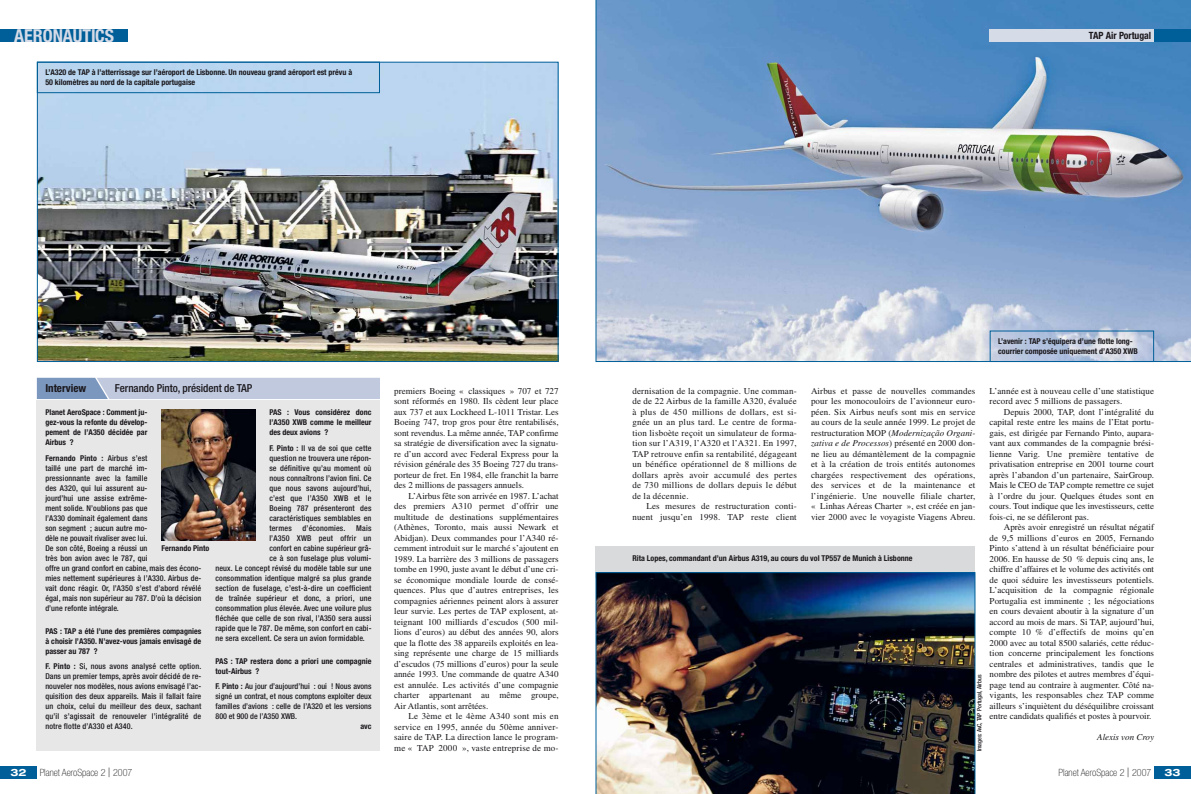
<style>
.page{position:relative;width:1191px;height:794px;background:#fff}
.page>*{position:absolute;margin:0;border:0;box-sizing:border-box;transform-origin:0 0}
.t1{font:700 condensed 17.9px "Helvetica Neue LT";color:#d6dbe8}
.t2{font:500 condensed 11px "Helvetica Neue LT";letter-spacing:-.005em;color:#1a171b}
.t3{font:700 condensed 11px "Helvetica Neue LT";color:#1a171b}
.t4{font:100 condensed 10px "Helvetica Neue LT";color:#1a171b}
.t5{font:700 condensed 10px "Helvetica Neue LT";color:#1a171b}
.t6{font:700 expanded 10px "Helvetica Neue LT";color:#fff}
.t7{font:9px/10.5px "Times LT";letter-spacing:.01em;color:#1a171b;text-align:justify}
.t8{font:italic 9px "Times LT";color:#1a171b}
.t9{font:500 condensed 8px/10px "Helvetica Neue LT";letter-spacing:.015em;color:#1a171b;text-align:justify}
.t10{font:700 condensed 8px/10px "Helvetica Neue LT";color:#1a171b}
.t11{font:500 condensed 6px "Helvetica Neue LT";color:#1a171b}
.s1{font-style:italic}
.s2{font-weight:700}
.s3{font-size:13px}
</style>
<div class="page">
<svg style="left:595px;top:1px;width:595px;height:361px;background:#88a5c8"></svg>
<img style="left:39px;top:64px;width:517px;height:296px">
<div style="left:37px;top:400px;width:343px;height:350px;background:#e7e7e8"></div>
<img style="left:162px;top:409px;width:93px;height:131px">
<div style="left:1154px;top:766px;width:36px;height:13px;background:#005f98"></div>
<div style="left:0;top:766px;width:37px;height:13px;background:#005f98"></div>
<div style="left:989px;top:29px;width:165px;height:13px;background:#d6dbe8"></div>
<div style="left:1154px;top:29px;width:36px;height:13px;background:#005f98"></div>
<div style="left:0;top:29px;width:128px;height:13px;background:#005f98"></div>
<div style="left:989px;top:330px;width:165px;height:32px;border:1px solid #005f98"></div>
<div style="left:595px;top:546px;width:380px;height:31px;background:#d9dadb"></div>
<div style="left:37px;top:62px;width:343px;height:31px;border:1px solid #005f98"></div>
<img style="left:595px;top:572px;width:380px;height:222px">
<svg style="left:37px;top:378px;width:343px;height:21px;background:#b3bfd8"></svg>
<h1 class="t1" style="left:14px;top:29px;width:101px">AERONAUTICS</h1>
<p class="t5" style="left:1088px;top:32px;width:64px">TAP Air Portugal</p>
<p class="t10" style="left:45px;top:68px;width:308px">L’A320 de TAP à l’atterrissage sur l’aéroport de Lisbonne. Un nouveau grand aéroport est prévu à<br>50 kilomètres au nord de la capitale portugaise</p>
<p class="t10" style="left:998px;top:337px;width:141px">L’avenir : TAP s’équipera d’une flotte long&shy;courrier composée uniquement d’A350 XWB</p>
<p class="t3" style="left:45px;top:384px;width:42px">Interview</p>
<p class="t2" style="left:115px;top:384px;width:139px">Fernando Pinto, président de TAP</p>
<p class="t7" style="left:632px;top:386px;width:166px">dernisation de la compagnie. Une comman&shy;de de 22 Airbus de la famille A320, évaluée à plus de 450 millions de dollars, est si&shy;gnée un an plus tard. Le centre de forma&shy;tion lisboète reçoit un simulateur de forma&shy;tion sur l’A319, l’A320 et l’A321. En 1997, TAP retrouve enfin sa rentabilité, dégageant un bénéfice opérationnel de 8 millions de dollars après avoir accumulé des pertes de 730 millions de dollars depuis le début de la décennie.</p>
<p class="t7" style="left:632px;top:501px;width:166px;text-align:right">Les mesures de restructuration conti&shy;nuent jusqu’en 1998. TAP reste client</p>
<p class="t7" style="left:989px;top:386px;width:166px">L’année est à nouveau celle d’une statistique record avec 5 millions de passagers.</p>
<p class="t7" style="left:989px;top:407px;width:166px;text-indent:14px">Depuis 2000, TAP, dont l’intégralité du capital reste entre les mains de l’Etat portu&shy;gais, est dirigée par Fernando Pinto, aupara&shy;vant aux commandes de la compagnie brési&shy;lienne Varig. Une première tentative de privatisation entreprise en 2001 tourne court après l’abandon d’un partenaire, SairGroup.<br>Mais le CEO de TAP compte remettre ce sujet à l’ordre du jour. Quelques études sont en cours. Tout indique que les investisseurs, cette fois-ci, ne se défileront pas.</p>
<p class="t7" style="left:989px;top:522px;width:166px;text-indent:14px">Après avoir enregistré un résultat négatif de 9,5 millions d’euros en 2005, Fernando Pinto s’attend à un résultat bénéficiaire pour 2006. En hausse de 50 % depuis cinq ans, le chiffre d’affaires et le volume des activités ont de quoi séduire les investisseurs potentiels.<br>L’acquisition de la compagnie régionale Portugalia est imminente ; les négociations en cours devaient aboutir à la signature d’un accord au mois de mars. Si TAP, aujourd’hui, compte 10 % d’effectifs de moins qu’en 2000 avec au total 8500 salariés, cette réduc&shy;tion concerne principalement les fonctions centrales et administratives, tandis que le nombre des pilotes et autres membres d’équi&shy;page tend au contraire à augmenter. Côté na&shy;vigants, les responsables chez TAP comme ailleurs s’inquiètent du déséquilibre croissant entre candidats qualifiés et postes à pourvoir.</p>
<p class="t8" style="left:1097px;top:733px;width:58px">Alexis von Croy</p>
<p class="t7" style="left:811px;top:386px;width:166px">Airbus et passe de nouvelles commandes pour les monocouloirs de l’avionneur euro&shy;péen. Six Airbus neufs sont mis en service au cours de la seule année 1999. Le projet de restructuration MOP (<span class="s1">Modernização Organi&shy;zativa e de Processos</span>) présenté en 2000 don&shy;ne lieu au démantèlement de la compagnie et à la création de trois entités autonomes chargées respectivement des opérations, des services et de la maintenance et l’ingénierie. Une nouvelle filiale charter, « Linhas Aéreas Charter », est créée en jan&shy;vier 2000 avec le voyagiste Viagens Abreu.</p>
<p class="t7" style="left:394px;top:386px;width:166px">premiers Boeing « classiques » 707 et 727 sont réformés en 1980. Ils cèdent leur place aux 737 et aux Lockheed L-1011 Tristar. Les Boeing 747, trop gros pour être rentabilisés, sont revendus. La même année, TAP confirme sa stratégie de diversification avec la signatu&shy;re d’un accord avec Federal Express pour la révision générale des 35 Boeing 727 du trans&shy;porteur de fret. En 1984, elle franchit la barre des 2 millions de passagers annuels.</p>
<p class="t7" style="left:394px;top:491px;width:166px;text-indent:14px">L’Airbus fête son arrivée en 1987. L’achat des premiers A310 permet d’offrir une multitude de destinations supplémentaires (Athènes, Toronto, mais aussi Newark et Abidjan). Deux commandes pour l’A340 ré&shy;cemment introduit sur le marché s’ajoutent en 1989. La barrière des 3 millions de passagers tombe en 1990, juste avant le début d’une cri&shy;se économique mondiale lourde de consé&shy;quences. Plus que d’autres entreprises, les compagnies aériennes peinent alors à assurer leur survie. Les pertes de TAP explosent, at&shy;teignant 100 milliards d’escudos (500 mil&shy;lions d’euros) au début des années 90, alors que la flotte des 38 appareils exploités en lea&shy;sing représente une charge de 15 milliards d’escudos (75 millions d’euros) pour la seule année 1993. Une commande de quatre A340 est annulée. Les activités d’une compagnie charter appartenant au même groupe, Air Atlantis, sont arrêtées.</p>
<p class="t7" style="left:394px;top:712px;width:166px;text-indent:14px">Le 3ème et le 4ème A340 sont mis en service en 1995, année du 50ème anniver&shy;saire de TAP. La direction lance le program&shy;me « TAP 2000 », vaste entreprise de mo-</p>
<p class="t10" style="left:269px;top:408px;width:104px;text-align:justify">PAS : Vous considérez donc l’A350 XWB comme le meilleur des deux avions ?</p>
<p class="t9" style="left:269px;top:444px;width:104px"><span class="s2">F. Pinto :</span> Il va de soi que cette question ne trouvera une répon&shy;se définitive qu’au moment où nous connaîtrons l’avion fini. Ce que nous savons aujourd’hui, c’est que l’A350 XWB et le Boeing 787 présenteront des caractéristiques semblables en termes</p>
<p class="t10" style="left:45px;top:408px;width:104px;text-align:justify">Planet AeroSpace : Comment ju&shy;gez-vous la refonte du dévelop&shy;pement de l’A350 décidée par Airbus ?</p>
<p class="t9" style="left:45px;top:454px;width:157px;text-align:left"><span class="s2">Fernando Pinto :</span> Airbus s’est<br>taillé une part de marché im-<br>pressionnante avec la famille<br>des A320, qui lui assurent au-<br>jourd’hui une assise extrême-<br>ment solide. N’oublions pas que<br>l’A330 dominait également dans<br>son segment ; aucun autre mo-<br>dèle ne pouvait rivaliser avec lui.<br>De son côté, Boeing a réussi un<br>très bon avion avec le 787, qui<br>offre un grand confort en cabine, mais des écono&shy;mies nettement supérieures à l’A330. Airbus de&shy;vait donc réagir. Or, l’A350 s’est d’abord révélé égal, mais non supérieur au 787. D’où la décision d’une refonte intégrale.</p>
<p class="t10" style="left:45px;top:626px;width:157px;text-align:justify">PAS : TAP a été l’une des premières compagnies à choisir l’A350. N’avez-vous jamais envisagé de passer au 787 ?</p>
<p class="t9" style="left:45px;top:662px;width:157px"><span class="s2">F. Pinto :</span> Si, nous avons analysé cette option.<br>Dans un premier temps, après avoir décidé de re&shy;nouveler nos modèles, nous avions envisagé l’ac&shy;quisition des deux appareils. Mais il fallait faire un choix, celui du meilleur des deux, sachant qu’il s’agissait de renouveler l’intégralité de notre flotte d’A330 et A340.</p>
<p class="t9" style="left:303px;top:524px;width:44px">d’économies.</p>
<p class="t9" style="left:356px;top:524px;width:17px">Mais</p>
<p class="t9" style="left:269px;top:534px;width:104px">l’A350 XWB peut offrir un</p>
<p class="t9" style="left:269px;top:544px;width:104px">confort en cabine supérieur grâ-</p>
<p class="t9" style="left:269px;top:554px;width:104px">ce à son fuselage plus volumi-</p>
<p class="t9" style="left:215px;top:564px;width:157px">neux. Le concept révisé du modèle table sur une</p>
<p class="t9" style="left:215px;top:574px;width:157px">consommation identique malgré sa plus grande</p>
<p class="t9" style="left:215px;top:584px;width:157px">section de fuselage, c’est-à-dire un coefficient</p>
<p class="t9" style="left:215px;top:594px;width:157px">de traînée supérieur et donc, a priori, une</p>
<p class="t9" style="left:215px;top:604px;width:157px">consommation plus élevée. Avec une voilure plus</p>
<p class="t9" style="left:215px;top:614px;width:157px">fléchée que celle de son rival, l’A350 sera aussi</p>
<p class="t9" style="left:215px;top:624px;width:157px">rapide que le 787. De même, son confort en cabi-</p>
<p class="t9" style="left:215px;top:634px;width:151px">ne sera excellent. Ce sera un avion formidable.</p>
<p class="t10" style="left:215px;top:656px;width:157px">PAS : TAP restera donc a priori une compagnie tout-Airbus ?</p>
<p class="t9" style="left:215px;top:682px;width:157px"><span class="s2">F. Pinto :</span> Au jour d’aujourd’hui : oui ! Nous avons signé un contrat, et nous comptons exploiter deux familles d’avions : celle de l’A320 et les versions 800 et 900 de l’A350 XWB.</p>
<p class="t10" style="left:360px;top:722px;width:13px">avc</p>
<p class="t10" style="left:162px;top:544px;width:49px">Fernando Pinto</p>
<p class="t10" style="left:632px;top:554px;width:282px">Rita Lopes, commandant d’un Airbus A319, au cours du vol TP557 de Munich à Lisbonne</p>
<p class="t11" style="left:977px;top:751px;width:78px;rotate:-90deg">Images: AvC, TAP Portugal, Airbus</p>
<p class="t6" style="left:10px;top:768px;width:17px">32</p>
<p class="t4" style="left:40px;top:769px;width:94px">Planet AeroSpace 2 <span class="s3">|</span> 2007</p>
<p class="t4" style="left:1058px;top:769px;width:94px">Planet AeroSpace 2 <span class="s3">|</span> 2007</p>
<p class="t6" style="left:1164px;top:768px;width:17px">33</p>
</div>
